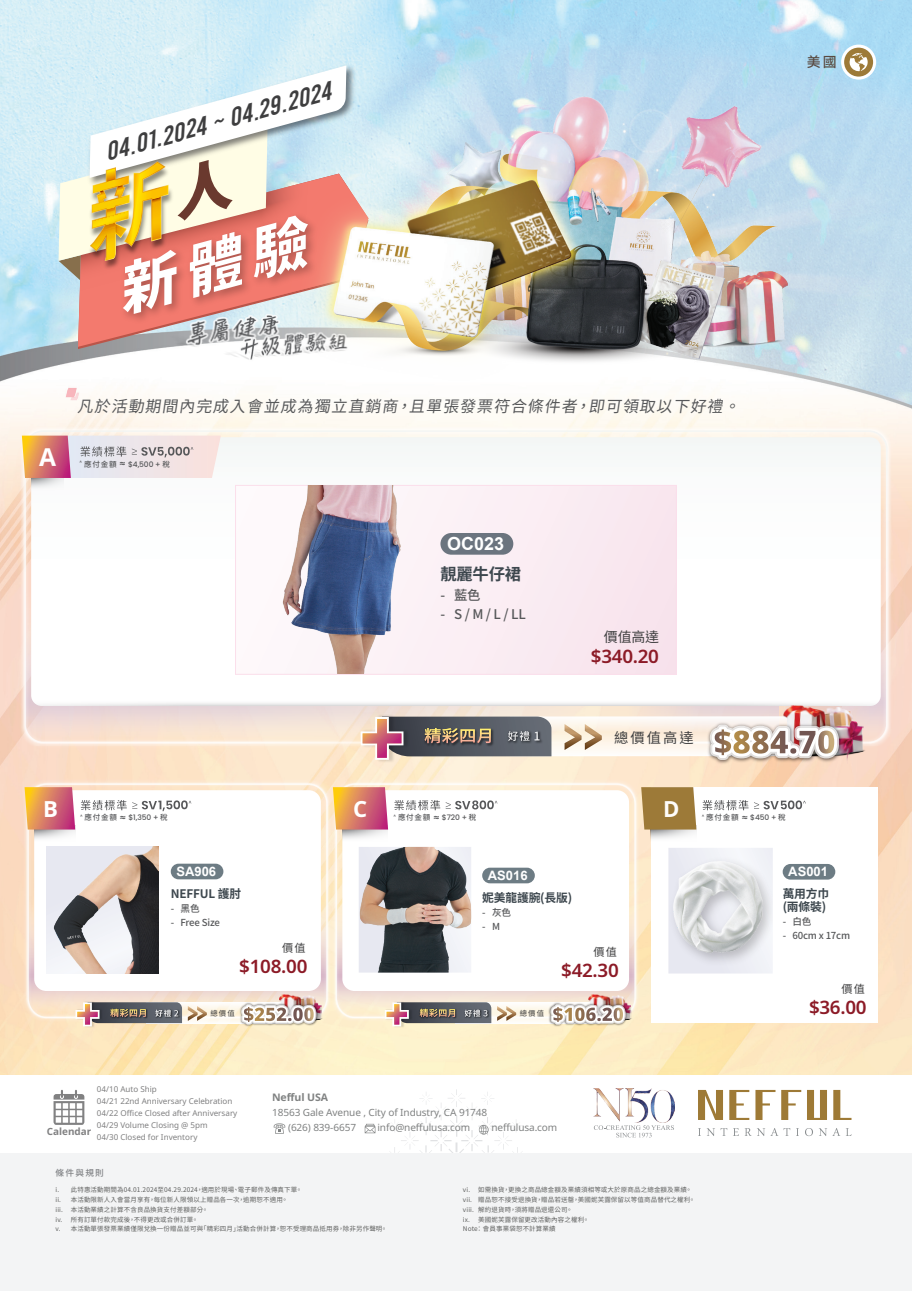
<style>
.page{position:relative;width:912px;height:1291px;background:#fff}
.page>*{position:absolute;margin:0;border:0;box-sizing:border-box;transform-origin:0 0}
.t1{font:italic 25.5px "Bebas";color:#3e3e3f;scale:1.06 1}
.t2{font:700 24.6px "Noto Sans";color:#fff}
.t3{font:700 22.2px "Noto Sans";color:#fff}
.t4{font:700 22.2px "Noto Sans";color:#fefcf9}
.t5{font:600 18.75px "Noto Sans";letter-spacing:-.015em;color:#8c1b27}
.t6{font:700 18px "Arial";color:#fff}
.t7{font:700 16.35px "Noto Sans TC";letter-spacing:-.015em;color:#3d474e}
.t8{font:italic 15.75px "Noto Sans TC";color:#57585a}
.t9{font:14.25px "Noto Sans TC";letter-spacing:.15em;color:#3e3e3f}
.t10{font:13.95px "Noto Sans TC";color:#3e3e3f}
.t11{font:500 13.95px "Noto Sans TC";color:#594a41}
.t12{font:500 13.35px "Noto Sans TC";color:#57585a}
.t13{font:700 13.05px "Arial";color:#fff}
.t14{font:700 11.85px/12.9px "Noto Sans TC";letter-spacing:-.015em;color:#3d474e}
.t15{font:11.1px "Noto Sans TC";color:#3e3e3f}
.t16{font:700 10.35px "Noto Sans";letter-spacing:-.01em;color:#808282}
.t17{font:9.9px "Noto Sans";letter-spacing:-.01em;color:#808282}
.t18{font:700 9.9px "Noto Sans";color:#818182}
.t19{font:500 9.6px "Noto Sans TC";letter-spacing:-.02em;color:#57585a}
.t20{font:500 8.7px "Noto Sans CJ Kjp";letter-spacing:.15em;color:#818386}
.t21{font:8.1px/12px "Noto Sans";color:#808081}
.t22{font:500 7.5px "Poppins";letter-spacing:-.015em;color:#57585a}
.t23{font:500 7.5px "Noto Sans TC";letter-spacing:.1em;color:#57585a}
.t24{font:7.35px "Noto Sans TC";letter-spacing:.15em;color:#3e3e3f}
.t25{font:6.45px/9.8px "Noto Sans TC";letter-spacing:.02em;color:#606160}
.s1{font-family:"Noto Sans TC"}
.s2{font-family:"Arial";font-weight:400;font-size:9.9px}
.s3{font-family:"Poppins"}
</style>
<div class="page">
<img style="left:0;top:0;width:911px;height:1075px">
<svg style="left:78px;top:314px;width:48px;height:33px;background:#e37c72"></svg>
<svg style="left:66px;top:389px;width:12px;height:11px"></svg>
<img style="left:126px;top:314px;width:44px;height:38px">
<img style="left:170px;top:26px;width:728px;height:392px">
<div style="left:650px;top:787px;width:227px;height:236px;background:#fff"></div>
<svg style="left:650px;top:829px;width:46px;height:13px"></svg>
<svg style="left:642px;top:787px;width:54px;height:42px;background:#a17f3f"></svg>
<svg style="left:702px;top:800px;width:103px;height:10px"></svg>
<div style="left:782px;top:864px;width:52px;height:15px;background:#6d7c84;border-radius:8px"></div>
<div style="left:668px;top:848px;width:104px;height:125px;background:#ecedf4"></div>
<img style="left:669px;top:858px;width:103px;height:103px">
<img style="left:21px;top:776px;width:308px;height:249px">
<img style="left:25px;top:781px;width:304px;height:240px">
<svg style="left:34px;top:829px;width:41px;height:13px"></svg>
<svg style="left:25px;top:787px;width:50px;height:42px;background:#da8066"></svg>
<svg style="left:81px;top:800px;width:110px;height:11px"></svg>
<svg style="left:182px;top:1002px;width:56px;height:21px"></svg>
<img style="left:278px;top:992px;width:44px;height:35px">
<img style="left:75px;top:1000px;width:29px;height:28px">
<img style="left:238px;top:1002px;width:81px;height:29px">
<svg style="left:241px;top:1004px;width:82px;height:20px"></svg>
<svg style="left:188px;top:1006px;width:19px;height:15px"></svg>
<svg style="left:75px;top:1002px;width:107px;height:24px;background:#8b807c"></svg>
<div style="left:171px;top:863px;width:52px;height:16px;background:#6d7c84;border-radius:8px"></div>
<img style="left:46px;top:846px;width:112px;height:127px">
<img style="left:18px;top:424px;width:875px;height:326px">
<img style="left:22px;top:428px;width:867px;height:318px">
<svg style="left:31px;top:437px;width:849px;height:251px"></svg>
<svg style="left:31px;top:688px;width:849px;height:18px"></svg>
<svg style="left:31px;top:478px;width:32px;height:12px"></svg>
<svg style="left:22px;top:435px;width:199px;height:43px;background:#e2c6c3"></svg>
<svg style="left:551px;top:716px;width:231px;height:40px"></svg>
<img style="left:782px;top:702px;width:83px;height:65px">
<svg style="left:564px;top:724px;width:37px;height:26px"></svg>
<img style="left:360px;top:713px;width:51px;height:51px">
<img style="left:704px;top:720px;width:139px;height:52px">
<img style="left:709px;top:724px;width:157px;height:36px">
<svg style="left:360px;top:716px;width:191px;height:44px;background:#847978"></svg>
<div style="left:235px;top:485px;width:441px;height:189px;background:linear-gradient(to bottom,#fbeef4,#f9eaf1)"></div>
<div style="left:235px;top:485px;width:441px;height:190px;border:1px solid #fbdfeb"></div>
<div style="left:440px;top:533px;width:73px;height:22px;background:#6b747f;border-radius:11px"></div>
<img style="left:258px;top:486px;width:168px;height:188px">
<img style="left:329px;top:776px;width:313px;height:249px">
<img style="left:333px;top:781px;width:305px;height:240px">
<svg style="left:342px;top:829px;width:46px;height:13px"></svg>
<svg style="left:333px;top:787px;width:55px;height:42px;background:#da8166"></svg>
<svg style="left:394px;top:800px;width:103px;height:10px"></svg>
<div style="left:482px;top:867px;width:52px;height:16px;background:#6d7c84;border-radius:8px"></div>
<img style="left:358px;top:847px;width:113px;height:125px">
<svg style="left:491px;top:1002px;width:56px;height:21px"></svg>
<img style="left:587px;top:992px;width:44px;height:35px">
<img style="left:384px;top:1000px;width:29px;height:29px">
<img style="left:547px;top:1002px;width:81px;height:29px">
<svg style="left:550px;top:1004px;width:82px;height:20px"></svg>
<svg style="left:497px;top:1006px;width:19px;height:15px"></svg>
<svg style="left:384px;top:1002px;width:107px;height:24px;background:#8c827e"></svg>
<div style="left:0;top:1153px;width:911px;height:138px;background:#f3f4f5"></div>
<svg style="left:698px;top:1090px;width:24px;height:30px"></svg>
<svg style="left:729px;top:1090px;width:20px;height:30px"></svg>
<svg style="left:755px;top:1090px;width:45px;height:30px"></svg>
<svg style="left:833px;top:1090px;width:18px;height:30px"></svg>
<svg style="left:807px;top:1090px;width:19px;height:30px"></svg>
<svg style="left:698px;top:1128px;width:153px;height:8px"></svg>
<img style="left:593px;top:1088px;width:81px;height:35px">
<svg style="left:593px;top:1125px;width:80px;height:12px"></svg>
<svg style="left:273px;top:1123px;width:12px;height:10px"></svg>
<svg style="left:388px;top:1089px;width:134px;height:64px"></svg>
<svg style="left:364px;top:1124px;width:11px;height:9px"></svg>
<svg style="left:53px;top:1090px;width:31px;height:35px"></svg>
<svg style="left:58px;top:65px;width:288px;height:249px"></svg>
<h1 class="t1" style="left:101px;top:139px;width:221px;rotate:-15deg">04.01.2024 ~ 04.29.2024</h1>
<h3 class="t11" style="left:806px;top:54px;width:31px">美國</h3>
<h2 class="t2" style="left:39px;top:439px;width:19px">A</h2>
<h3 class="t8" style="left:77px;top:397px;width:670px">凡於活動期間內完成入會並成為獨立直銷商，且單張發票符合條件者，即可領取以下好禮。</h3>
<p class="t22" style="left:80px;top:460px;width:92px"><sup>^</sup> <span class="s1">應付金額</span> <span class="s2">≈</span> $4,500 + <span class="s1">稅</span></p>
<h3 class="t3" style="left:43px;top:793px;width:17px">B</h3>
<p class="t22" style="left:80px;top:813px;width:89px"><sup>^</sup> <span class="s1">應付金額</span> <span class="s2">≈</span> $1,350 + <span class="s1">稅</span></p>
<h3 class="t13" style="left:176px;top:862px;width:41px">SA906</h3>
<h3 class="t14" style="left:171px;top:887px;width:72px">NEFFUL 護肘</h3>
<h3 class="t19" style="left:171px;top:903px;width:30px">- 黑色</h3>
<h3 class="t19" style="left:171px;top:917px;width:51px">- Free Size</h3>
<h3 class="t15" style="left:282px;top:941px;width:25px">價值</h3>
<h3 class="t5" style="left:239px;top:953px;width:70px">$108.00</h3>
<p class="t24" style="left:210px;top:1009px;width:26px">總價值</p>
<h3 class="t3" style="left:353px;top:793px;width:16px">C</h3>
<h3 class="t6" style="left:447px;top:531px;width:58px">OC023</h3>
<h3 class="t7" style="left:440px;top:565px;width:82px">靚麗牛仔裙</h3>
<h3 class="t12" style="left:440px;top:587px;width:42px">- 藍色</h3>
<h3 class="t12" style="left:440px;top:606px;width:87px">- S / M / L / LL</h3>
<h3 class="t10" style="left:603px;top:629px;width:57px">價值高達</h3>
<h3 class="t5" style="left:590px;top:643px;width:70px">$340.20</h3>
<h3 class="t9" style="left:613px;top:730px;width:81px">總價值高達</h3>
<p class="t23" style="left:393px;top:813px;width:84px"><sup>^</sup> 應付金額 <span class="s2">≈</span> <span class="s3">$720 +</span> 稅</p>
<h3 class="t13" style="left:487px;top:866px;width:41px">AS016</h3>
<h3 class="t14" style="left:482px;top:891px;width:91px">妮美龍護腕(長版)</h3>
<h3 class="t19" style="left:482px;top:907px;width:30px">- 灰色</h3>
<h3 class="t19" style="left:482px;top:921px;width:19px">- M</h3>
<h3 class="t15" style="left:593px;top:945px;width:25px">價值</h3>
<p class="t24" style="left:519px;top:1009px;width:26px">總價值</p>
<h3 class="t5" style="left:561px;top:957px;width:59px">$42.30</h3>
<h3 class="t4" style="left:663px;top:793px;width:18px">D</h3>
<p class="t23" style="left:701px;top:813px;width:85px"><sup>^</sup> 應付金額 <span class="s2">≈</span> <span class="s3">$450 +</span> 稅</p>
<h3 class="t13" style="left:788px;top:862px;width:41px">AS001</h3>
<h3 class="t14" style="left:782px;top:887px;width:48px">萬用方巾(兩條裝)</h3>
<h3 class="t19" style="left:782px;top:916px;width:30px">- 白色</h3>
<h3 class="t19" style="left:782px;top:930px;width:69px">- 60cm x 17cm</h3>
<h3 class="t15" style="left:841px;top:982px;width:25px">價值</h3>
<h3 class="t5" style="left:808px;top:993px;width:59px">$36.00</h3>
<p class="t21" style="left:97px;top:1083px;width:142px">04/10 Auto Ship<br>04/21 22nd Anniversary Celebration<br>04/22 Office Closed after Anniversary<br>04/29 Volume Closing @ 5pm<br>04/30 Closed for Inventory</p>
<h3 class="t16" style="left:272px;top:1090px;width:58px">Nefful USA</h3>
<h3 class="t17" style="left:272px;top:1105px;width:217px">18563 Gale Avenue , City of Industry, CA 91748</h3>
<h3 class="t18" style="left:47px;top:1124px;width:46px">Calendar</h3>
<h3 class="t17" style="left:288px;top:1120px;width:69px">(626) 839-6657</h3>
<h3 class="t17" style="left:377px;top:1120px;width:94px">info@neffulusa.com</h3>
<h3 class="t17" style="left:491px;top:1120px;width:67px">neffulusa.com</h3>
<h3 class="t20" style="left:55px;top:1168px;width:50px">條件與規則</h3>
<p class="t25" style="left:55px;top:1185px;width:333px">i. 此特惠活動期間為04.01.2024至04.29.2024，適用於現場、電子郵件及傳真下單。<br>ii. 本活動限新人入會當月享有，每位新人限領以上贈品各一次，逾期恕不適用。<br>iii. 本活動業績之計算不含良品換貨支付差額部分。<br>iv. 所有訂單付款完成後，不得更改或合併訂單。<br>v. 本活動單張發票業績僅限兌換一份贈品並可與「精彩四月」活動合併計算，恕不受理商品抵用券，除非另作聲明。</p>
<p class="t25" style="left:462px;top:1185px;width:234px">vi. 如需換貨，更換之商品總金額及業績須相等或大於原商品之總金額及業績。vii. 贈品恕不接受退換貨，贈品若送罄，美國妮芙露保留以等值商品替代之權利。viii. 解約退貨時，須將贈品退還公司。<br>ix. 美國妮芙露保留更改活動內容之權利。<br>Note： 會員事業袋恕不計算業績</p>
</div>
